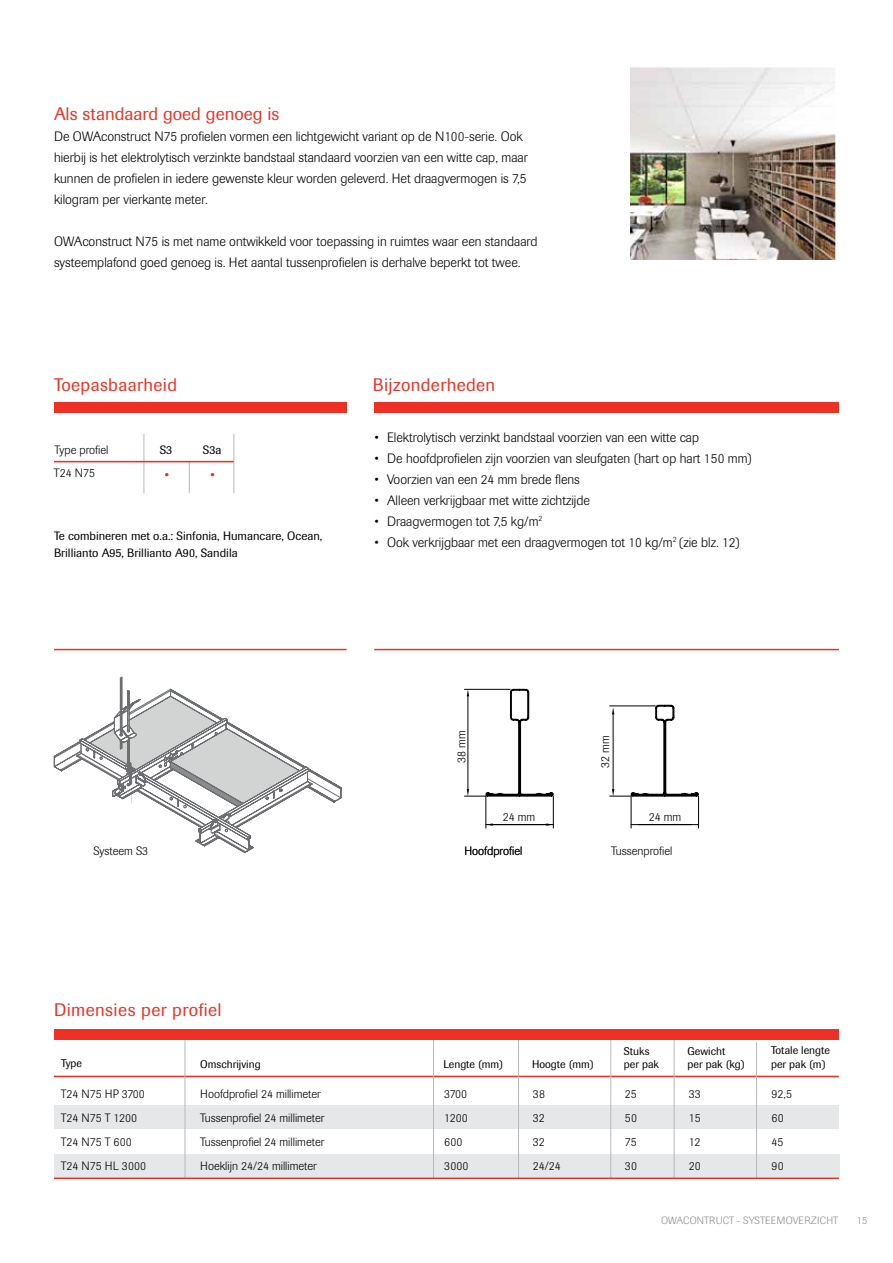
<style>
.page{position:relative;width:893px;height:1263px;background:#fff}
.page>*{position:absolute;margin:0;border:0;box-sizing:border-box;transform-origin:0 0}
.t1{font:18px "Imago";letter-spacing:.02em;color:#ee3124}
.t2{font:18px "Imago";color:#ee3124}
.t3{font:300 13.5px/21px "Imago";color:#000}
.t4{font:300 12px/24px "Imago";color:#000}
.t5{font:12px/16.5px "Imago";color:#000}
.t6{font:10.95px/13.2px "Imago";color:#000}
.t7{font:300 10.5px "Imago";letter-spacing:.02em;color:#8a8c8e}
</style>
<div class="page">
<hr style="left:54px;top:649px;width:293px;height:1px;background:#ee3124">
<hr style="left:374px;top:649px;width:465px;height:1px;background:#ee3124">
<div style="left:54px;top:402px;width:293px;height:11px;background:#ee3124"></div>
<div style="left:374px;top:402px;width:465px;height:11px;background:#ee3124"></div>
<img style="left:631px;top:69px;width:203px;height:190px">
<div style="left:626px;top:64px;width:213px;height:200px;border:4px solid #fff"></div>
<div style="left:54px;top:1106px;width:785px;height:23px;background:#e6e7e8"></div>
<div style="left:54px;top:1154px;width:785px;height:23px;background:#e6e7e8"></div>
<hr style="left:54px;top:1076px;width:785px;height:1px;background:#ee3124">
<hr style="left:185px;top:1040px;width:1px;height:138px;background:#b6b8ba">
<hr style="left:433px;top:1040px;width:1px;height:138px;background:#b6b8ba">
<hr style="left:518px;top:1040px;width:1px;height:138px;background:#b6b8ba">
<hr style="left:610px;top:1040px;width:1px;height:138px;background:#b6b8ba">
<hr style="left:674px;top:1040px;width:1px;height:138px;background:#b6b8ba">
<hr style="left:756px;top:1042px;width:1px;height:136px;background:#b6b8ba">
<hr style="left:54px;top:1177px;width:785px;height:2px;background:#ee3124">
<div style="left:54px;top:1029px;width:785px;height:11px;background:#ee3124"></div>
<hr style="left:234px;top:434px;width:1px;height:59px;background:#b6b8ba">
<hr style="left:144px;top:434px;width:1px;height:59px;background:#b6b8ba">
<hr style="left:189px;top:462px;width:1px;height:31px;background:#b6b8ba">
<hr style="left:54px;top:461px;width:180px;height:1px;background:#ee3124">
<svg style="left:53px;top:676px;width:289px;height:177px"></svg>
<hr style="left:553px;top:796px;width:1px;height:32px;background:#000">
<hr style="left:485px;top:796px;width:1px;height:32px;background:#000">
<hr style="left:486px;top:824px;width:67px;height:1px;background:#000">
<svg style="left:464px;top:688px;width:90px;height:109px"></svg>
<hr style="left:698px;top:796px;width:1px;height:32px;background:#000">
<hr style="left:631px;top:796px;width:1px;height:32px;background:#000">
<hr style="left:631px;top:824px;width:67px;height:1px;background:#000">
<svg style="left:610px;top:704px;width:89px;height:93px"></svg>
<h1 class="t2" style="left:54px;top:103px;width:227px">Als standaard goed genoeg is</h1>
<p class="t3" style="left:54px;top:126px;width:475px">De OWAconstruct N75 profielen vormen een lichtgewicht variant op de N100-serie. Ook hierbij is het elektrolytisch verzinkte bandstaal standaard voorzien van een witte cap, maar kunnen de profielen in iedere gewenste kleur worden geleverd. Het draagvermogen is 7,5 kilogram per vierkante meter.</p>
<p class="t3" style="left:54px;top:231px;width:485px">OWAconstruct N75 is met name ontwikkeld voor toepassing in ruimtes waar een standaard systeemplafond goed genoeg is. Het aantal tussenprofielen is derhalve beperkt tot twee.</p>
<h1 class="t1" style="left:54px;top:374px;width:125px">Toepasbaarheid</h1>
<h1 class="t1" style="left:373px;top:374px;width:124px">Bijzonderheden</h1>
<p class="t4" style="left:55px;top:438px;width:55px">Type profiel</p>
<p class="t5" style="left:160px;top:441px;width:14px">S3</p>
<p class="t4" style="left:54px;top:461px;width:43px">T24 N75</p>
<p class="t5" style="left:203px;top:441px;width:20px">S3a</p>
<p class="t5" style="left:54px;top:528px;width:270px">Te combineren met o.a.: Sinfonia, Humancare, Ocean,<br>Brillianto A95, Brillianto A90, Sandila</p>
<p class="t3" style="left:374px;top:427px;width:326px">• Elektrolytisch verzinkt bandstaal voorzien van een witte cap</p>
<p class="t3" style="left:374px;top:448px;width:379px">• De hoofdprofielen zijn voorzien van sleufgaten (hart op hart 150 mm)</p>
<p class="t3" style="left:374px;top:469px;width:207px">• Voorzien van een 24 mm brede flens</p>
<p class="t3" style="left:374px;top:490px;width:217px">• Alleen verkrijgbaar met witte zichtzijde</p>
<p class="t3" style="left:374px;top:511px;width:170px">• Draagvermogen tot 7,5 kg/m<sup>2</sup></p>
<p class="t3" style="left:374px;top:532px;width:367px">• Ook verkrijgbaar met een draagvermogen tot 10 kg/m<sup>2</sup> (zie blz. 12)</p>
<p class="t4" style="left:94px;top:839px;width:56px">Systeem S3</p>
<h1 class="t1" style="left:54px;top:999px;width:169px">Dimensies per profiel</h1>
<p class="t4" style="left:450px;top:763px;width:34px;rotate:-90deg">38 mm</p>
<p class="t4" style="left:593px;top:768px;width:34px;rotate:-90deg">32 mm</p>
<p class="t4" style="left:503px;top:805px;width:34px">24 mm</p>
<p class="t4" style="left:649px;top:805px;width:34px">24 mm</p>
<p class="t4" style="left:465px;top:839px;width:59px">Hoofdprofiel</p>
<p class="t4" style="left:611px;top:839px;width:63px">Tussenprofiel</p>
<p class="t6" style="left:61px;top:1056px;width:22px">Type</p>
<p class="t6" style="left:200px;top:1057px;width:62px">Omschrijving</p>
<p class="t6" style="left:444px;top:1057px;width:61px">Lengte (mm)</p>
<p class="t6" style="left:532px;top:1057px;width:63px">Hoogte (mm)</p>
<p class="t6" style="left:624px;top:1044px;width:37px">Stuks per pak</p>
<p class="t6" style="left:688px;top:1044px;width:58px">Gewicht<br>per pak (kg)</p>
<p class="t6" style="left:771px;top:1044px;width:60px">Totale lengte per pak (m)</p>
<p class="t4" style="left:61px;top:1081px;width:87px">T24 N75 HP 3700<br>T24 N75 T 1200<br>T24 N75 T 600<br>T24 N75 HL 3000</p>
<p class="t4" style="left:200px;top:1081px;width:126px">Hoofdprofiel 24 millimeter<br>Tussenprofiel 24 millimeter<br>Tussenprofiel 24 millimeter<br>Hoeklijn 24/24 millimeter</p>
<p class="t4" style="left:444px;top:1081px;width:26px">3700<br>1200<br>600<br>3000</p>
<p class="t4" style="left:533px;top:1081px;width:29px">38<br>32<br>32<br>24/24</p>
<p class="t4" style="left:625px;top:1081px;width:14px;text-align:justify">25<br>50<br>75<br>30</p>
<p class="t4" style="left:689px;top:1081px;width:13px;text-align:justify">33<br>15<br>12<br>20</p>
<p class="t4" style="left:772px;top:1081px;width:22px">92,5<br>60<br>45<br>90</p>
<p class="t7" style="left:661px;top:1214px;width:179px">OWAcontruct - Systeemoverzicht</p>
<p class="t7" style="left:857px;top:1214px;width:12px">15</p>
</div>
